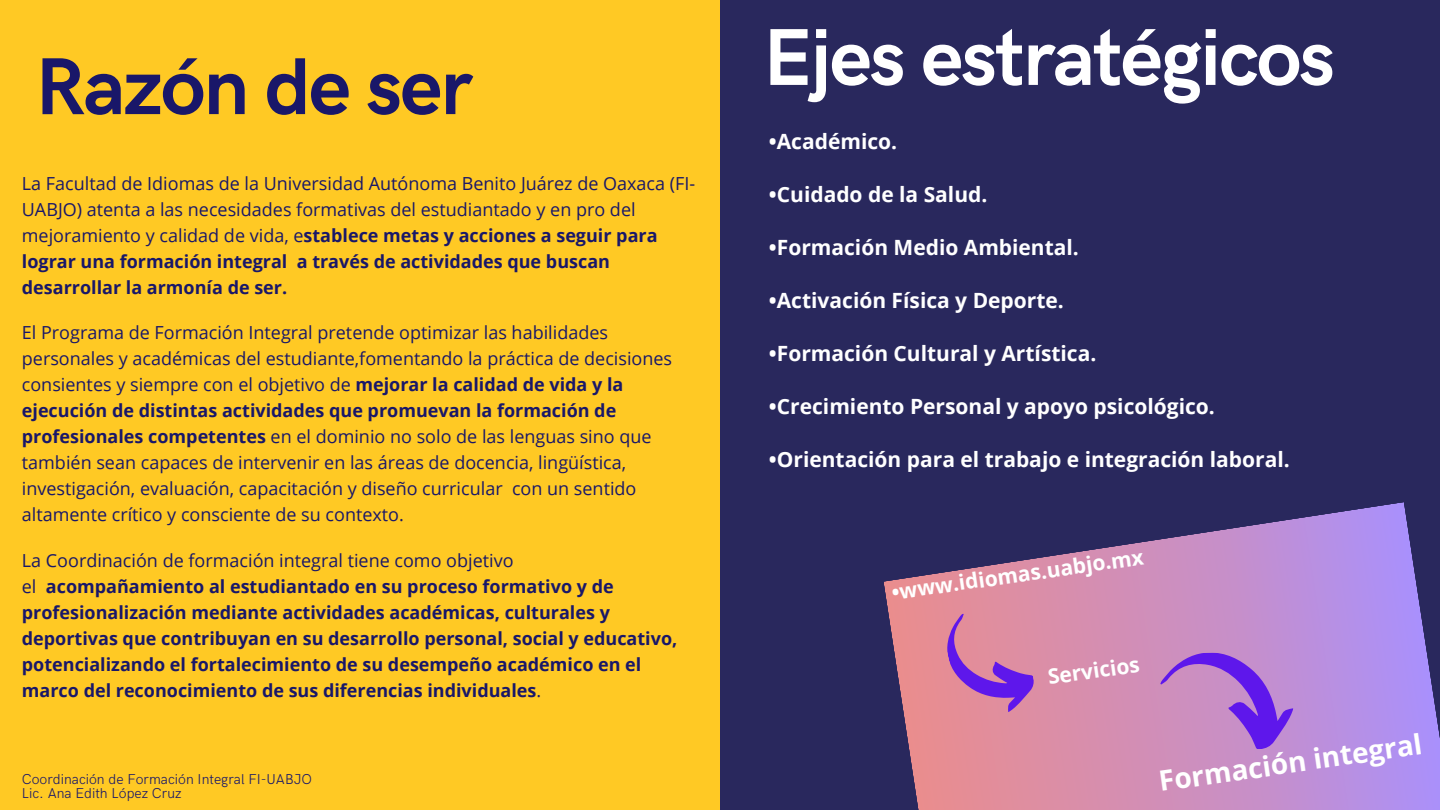
<style>
.page{position:relative;width:1440px;height:810px;background:#29285d}
.page>*{position:absolute;margin:0;border:0;box-sizing:border-box;transform-origin:0 0}
.t1{font:700 80.9px "HK Grotesk";letter-spacing:-.025em;color:#fff}
.t2{font:700 80.9px "HK Grotesk";letter-spacing:-.025em;color:#191769}
.t3{font:700 28px "Open Sans";color:#fff}
.t4{font:700 21px "Open Sans";color:#fff}
.t5{font:18px/26px "Open Sans";color:#191769}
.t6{font:700 18px/26px "Open Sans";color:#191769}
.t7{font:300 14.3px/14px "HK Grotesk";color:#191769}
.s1{font-weight:700}
.s2{font-weight:400}
</style>
<div class="page">
<div style="left:0;top:0;width:720px;height:810px;background:#ffc924"></div>
<svg style="left:884px;top:502px;width:556px;height:308px"></svg>
<svg style="left:940px;top:602px;width:100px;height:120px;background:#c979aa"></svg>
<svg style="left:1159px;top:650px;width:136px;height:102px;background:#af73ce"></svg>
<h1 class="t2" style="left:35px;top:41px;width:439px">Razón de ser</h1>
<p class="t5" style="left:22px;top:170px;width:675px">La Facultad de Idiomas de la Universidad Autónoma Benito Juárez de Oaxaca (FI-UABJO) atenta a las necesidades formativas del estudiantado y en pro del mejoramiento y calidad de vida, e<span class="s1">stablece metas y acciones a seguir para lograr una formación integral a través de actividades que buscan desarrollar la armonía de ser.</span></p>
<p class="t5" style="left:22px;top:319px;width:652px">El Programa de Formación Integral pretende optimizar las habilidades personales y académicas del estudiante,fomentando la práctica de decisiones consientes y siempre con el objetivo de <span class="s1">mejorar la calidad de vida y la ejecución de distintas actividades que promuevan la formación de profesionales competentes</span> en el dominio no solo de las lenguas sino que también sean capaces de intervenir en las áreas de docencia, lingüística, investigación, evaluación, capacitación y diseño curricular con un sentido altamente crítico y consciente de su contexto.</p>
<p class="t6" style="left:22px;top:547px;width:657px"><span class="s2">La Coordinación de formación integral tiene como objetivo<br>el</span> acompañamiento al estudiantado en su proceso formativo y de profesionalización mediante actividades académicas, culturales y deportivas que contribuyan en su desarrollo personal, social y educativo, potencializando el fortalecimiento de su desempeño académico en el marco del reconocimiento de sus diferencias individuales<span class="s2">.</span></p>
<p class="t7" style="left:22px;top:773px;width:292px">Coordinación de Formación Integral FI-UABJO<br>Lic. Ana Edith López Cruz</p>
<h1 class="t1" style="left:763px;top:12px;width:573px">Ejes estratégicos</h1>
<p class="t4" style="left:769px;top:127px;width:130px">•Académico.</p>
<p class="t4" style="left:769px;top:179px;width:220px">•Cuidado de la Salud.</p>
<p class="t4" style="left:769px;top:232px;width:312px">•Formación Medio Ambiental.</p>
<p class="t4" style="left:769px;top:286px;width:296px">•Activación Física y Deporte.</p>
<p class="t4" style="left:769px;top:339px;width:329px">•Formación Cultural y Artística.</p>
<p class="t4" style="left:769px;top:391px;width:447px">•Crecimiento Personal y apoyo psicológico.</p>
<p class="t4" style="left:769px;top:444px;width:522px">•Orientación para el trabajo e integración laboral.</p>
<p class="t4" style="left:890px;top:577px;width:256px;rotate:-8deg">•www.idiomas.uabjo.mx</p>
<p class="t4" style="left:1046px;top:662px;width:94px;rotate:-8deg">Servicios</p>
<h2 class="t3" style="left:1156px;top:761px;width:267px;rotate:-8deg">Formación integral</h2>
</div>
